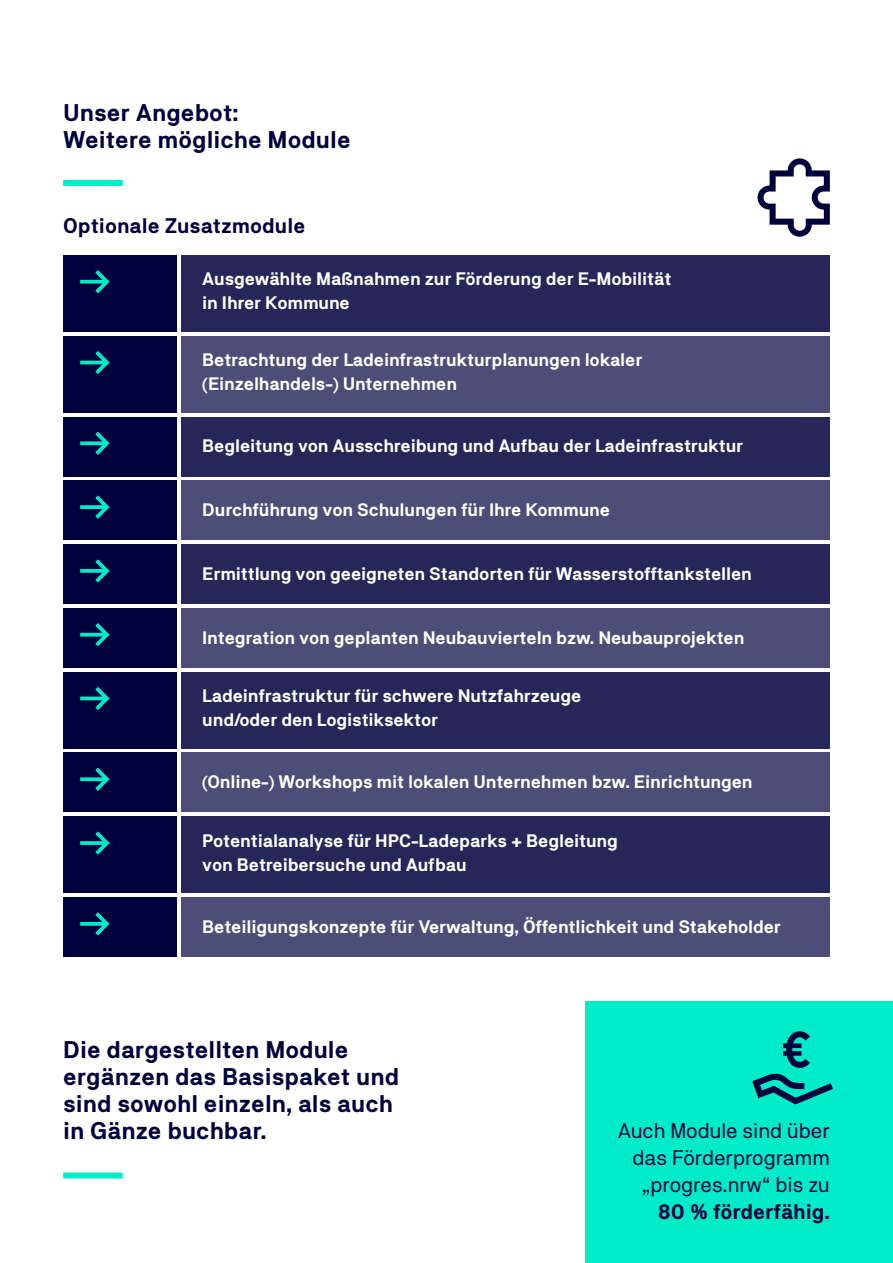
<style>
.page{position:relative;width:893px;height:1263px;background:#fff}
.page>*{position:absolute;margin:0;border:0;box-sizing:border-box;transform-origin:0 0}
.t1{font:700 24px/27px "TNG Pro";color:#00003c}
.t2{font:21px/27px "TNG Pro";color:#00003c;text-align:right}
.t3{font:700 21px "TNG Pro";color:#00003c}
.t4{font:700 18px/24px "TNG Pro";letter-spacing:-.01em;color:#fff}
</style>
<div class="page">
<div style="left:63px;top:180px;width:60px;height:6px;background:#00ebc8"></div>
<div style="left:63px;top:1172px;width:60px;height:6px;background:#00ebc8"></div>
<div style="left:181px;top:417px;width:649px;height:59px;background:#262659"></div>
<div style="left:181px;top:480px;width:649px;height:60px;background:#4d4d77"></div>
<div style="left:181px;top:544px;width:649px;height:60px;background:#262659"></div>
<div style="left:181px;top:608px;width:649px;height:60px;background:#4d4d77"></div>
<div style="left:181px;top:753px;width:649px;height:59px;background:#4d4d77"></div>
<div style="left:181px;top:897px;width:649px;height:60px;background:#4d4d77"></div>
<div style="left:181px;top:255px;width:649px;height:77px;background:#262659"></div>
<div style="left:181px;top:336px;width:649px;height:76px;background:#4d4d77"></div>
<div style="left:181px;top:672px;width:649px;height:76px;background:#262659"></div>
<div style="left:181px;top:816px;width:649px;height:77px;background:#262659"></div>
<div style="left:63px;top:255px;width:114px;height:77px;background:#00003c"></div>
<div style="left:63px;top:336px;width:114px;height:76px;background:#00003c"></div>
<div style="left:63px;top:672px;width:114px;height:76px;background:#00003c"></div>
<div style="left:63px;top:816px;width:114px;height:77px;background:#00003c"></div>
<div style="left:63px;top:417px;width:114px;height:59px;background:#00003c"></div>
<div style="left:63px;top:480px;width:114px;height:60px;background:#00003c"></div>
<div style="left:63px;top:544px;width:114px;height:60px;background:#00003c"></div>
<div style="left:63px;top:608px;width:114px;height:60px;background:#00003c"></div>
<div style="left:63px;top:753px;width:114px;height:59px;background:#00003c"></div>
<div style="left:63px;top:897px;width:114px;height:60px;background:#00003c"></div>
<div style="left:586px;top:1001px;width:307px;height:262px;background:#00ebc8"></div>
<svg style="left:752px;top:1074px;width:81px;height:30px"></svg>
<svg style="left:783px;top:1031px;width:27px;height:37px"></svg>
<svg style="left:757px;top:158px;width:73px;height:79px"></svg>
<svg style="left:80px;top:270px;width:30px;height:23px"></svg>
<svg style="left:80px;top:351px;width:30px;height:23px"></svg>
<svg style="left:80px;top:432px;width:30px;height:23px"></svg>
<svg style="left:80px;top:495px;width:30px;height:24px"></svg>
<svg style="left:80px;top:559px;width:30px;height:24px"></svg>
<svg style="left:80px;top:623px;width:30px;height:23px"></svg>
<svg style="left:80px;top:687px;width:30px;height:23px"></svg>
<svg style="left:80px;top:767px;width:30px;height:24px"></svg>
<svg style="left:80px;top:912px;width:30px;height:23px"></svg>
<svg style="left:80px;top:831px;width:30px;height:24px"></svg>
<h1 class="t1" style="left:63px;top:99px;width:289px">Unser Angebot:<br>Weitere mögliche Module</h1>
<p class="t3" style="left:63px;top:213px;width:244px">Optionale Zusatzmodule</p>
<p class="t4" style="left:202px;top:267px;width:471px">Ausgewählte Maßnahmen zur Förderung der E-Mobilität in Ihrer Kommune</p>
<p class="t4" style="left:202px;top:347px;width:442px">Betrachtung der Ladeinfrastrukturplanungen lokaler (Einzelhandels-) Unternehmen</p>
<p class="t4" style="left:202px;top:434px;width:543px">Begleitung von Ausschreibung und Aufbau der Ladeinfrastruktur</p>
<p class="t4" style="left:202px;top:497px;width:409px">Durchführung von Schulungen für Ihre Kommune</p>
<p class="t4" style="left:202px;top:561px;width:551px">Ermittlung von geeigneten Standorten für Wasserstofftankstellen</p>
<p class="t4" style="left:202px;top:625px;width:544px">Integration von geplanten Neubauvierteln bzw. Neubauprojekten</p>
<p class="t4" style="left:202px;top:683px;width:381px">Ladeinfrastruktur für schwere Nutzfahrzeuge und/oder den Logistiksektor</p>
<p class="t4" style="left:202px;top:769px;width:552px">(Online-) Workshops mit lokalen Unternehmen bzw. Einrichtungen</p>
<p class="t4" style="left:202px;top:828px;width:417px">Potentialanalyse für HPC-Ladeparks + Begleitung von Betreibersuche und Aufbau</p>
<p class="t4" style="left:202px;top:914px;width:580px">Beteiligungskonzepte für Verwaltung, Öffentlichkeit und Stakeholder</p>
<h1 class="t1" style="left:63px;top:1035px;width:338px">Die dargestellten Module ergänzen das Basispaket und sind sowohl einzeln, als auch in Gänze buchbar.</h1>
<p class="t2" style="left:618px;top:1117px;width:214px">Auch Module sind über das Förderprogramm „progres.nrw“ bis zu</p>
<p class="t3" style="left:658px;top:1199px;width:173px">80 % förderfähig.</p>
</div>
